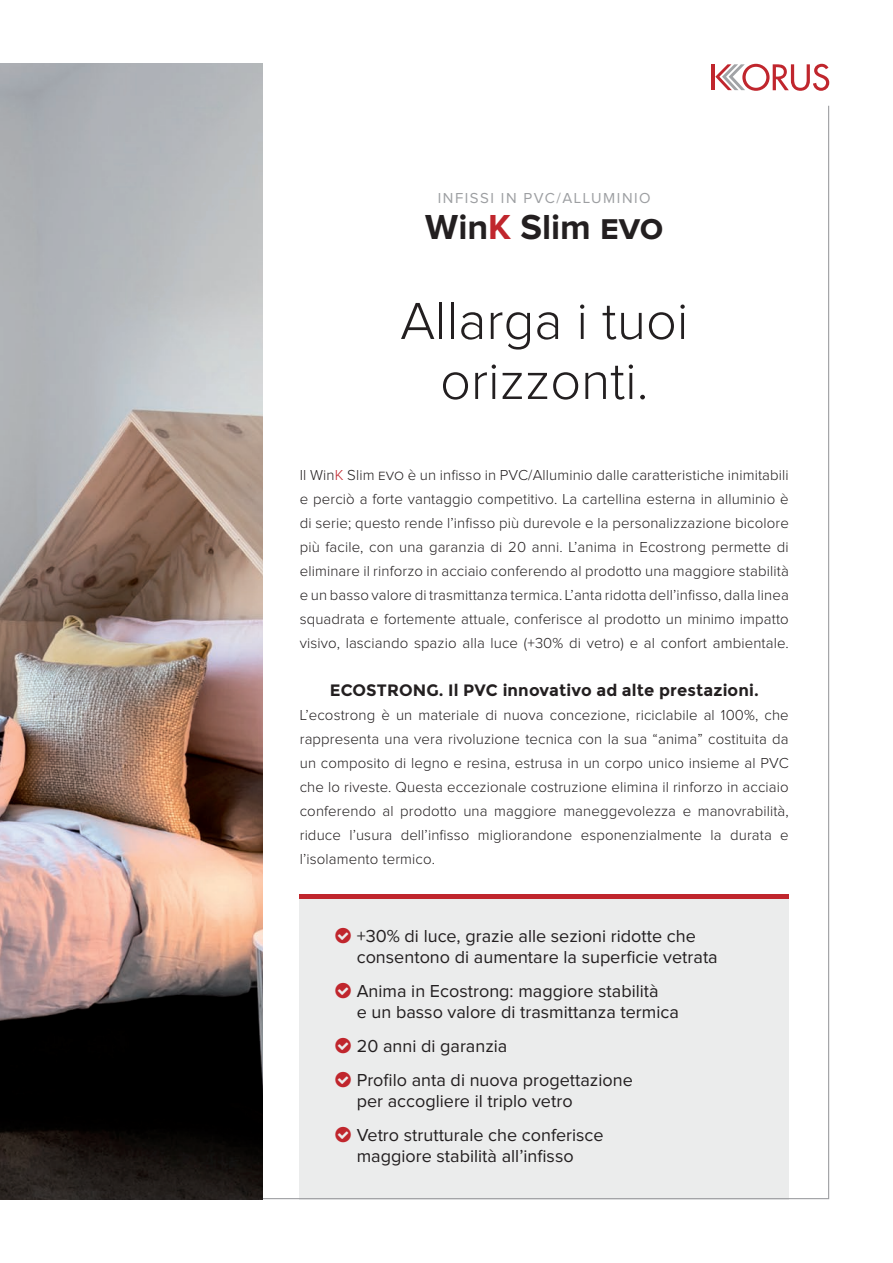
<style>
.page{position:relative;width:893px;height:1263px;background:#fff}
.page>*{position:absolute;margin:0;border:0;box-sizing:border-box;transform-origin:0 0}
.t1{font:300 54px/60px "Proxima Nova";color:#231f20;text-align:center}
.t2{font:700 36px "Proxima Nova";color:#231f20}
.t3{font:18px/21px "Proxima Nova";color:#231f20}
.t4{font:700 16.5px "Montserrat";letter-spacing:.01em;color:#231f20}
.t5{font:300 15px/24px "Proxima Nova";letter-spacing:.01em;color:#231f20;text-align:justify}
.t6{font:15px "Proxima Nova";letter-spacing:.1em;color:#9d9fa2}
.s1{color:#c0262d}
</style>
<div class="page">
<hr style="left:712px;top:64px;width:3px;height:26px;background:#c0262d">
<svg style="left:715px;top:64px;width:114px;height:27px"></svg>
<div style="left:300px;top:894px;width:489px;height:305px;background:#ebecec"></div>
<hr style="left:300px;top:894px;width:489px;height:4px;background:#c0262d">
<img style="left:0;top:64px;width:263px;height:1135px">
<p class="t6" style="left:438px;top:191px;width:214px">INFISSI IN PVC/ALLUMINIO</p>
<h2 class="t2" style="left:425px;top:211px;width:239px">Win<span class="s1">K</span> Slim evo</h2>
<h1 class="t1" style="left:400px;top:293px;width:290px">Allarga i tuoi orizzonti.</h1>
<p class="t5" style="left:300px;top:463px;width:491px">Il Win<span class="s1">K</span> Slim evo è un infisso in PVC/Alluminio dalle caratteristiche inimitabili e perciò a forte vantaggio competitivo. La cartellina esterna in alluminio è di serie; questo rende l’infisso più durevole e la personalizzazione bicolore più facile, con una garanzia di 20 anni. L’anima in Ecostrong permette di eliminare il rinforzo in acciaio conferendo al prodotto una maggiore stabilità e un basso valore di trasmittanza termica. L’anta ridotta dell’infisso, dalla linea squadrata e fortemente attuale, conferisce al prodotto un minimo impatto visivo, lasciando spazio alla luce (+30% di vetro) e al confort ambientale.</p>
<p class="t4" style="left:330px;top:680px;width:431px">ECOSTRONG. Il PVC innovativo ad alte prestazioni.</p>
<p class="t5" style="left:300px;top:703px;width:491px">L’ecostrong è un materiale di nuova concezione, riciclabile al 100%, che rappresenta una vera rivoluzione tecnica con la sua “anima” costituita da un composito di legno e resina, estrusa in un corpo unico insieme al PVC che lo riveste. Questa eccezionale costruzione elimina il rinforzo in acciaio conferendo al prodotto una maggiore maneggevolezza e manovrabilità, riduce l’usura dell’infisso migliorandone esponenzialmente la durata e l’isolamento termico.</p>
<p class="t3" style="left:357px;top:927px;width:363px">+30% di luce, grazie alle sezioni ridotte che consentono di aumentare la superficie vetrata</p>
<p class="t3" style="left:357px;top:981px;width:324px">Anima in Ecostrong: maggiore stabilità<br>e un basso valore di trasmittanza termica</p>
<p class="t3" style="left:357px;top:1030px;width:278px;line-height:33.8px">20 anni di garanzia<br>Profilo anta di nuova progettazione</p>
<p class="t3" style="left:357px;top:1085px;width:248px;line-height:33.8px">per accogliere il triplo vetro<br>Vetro strutturale che conferisce</p>
<p class="t3" style="left:357px;top:1146px;width:218px">maggiore stabilità all’infisso</p>
</div>
